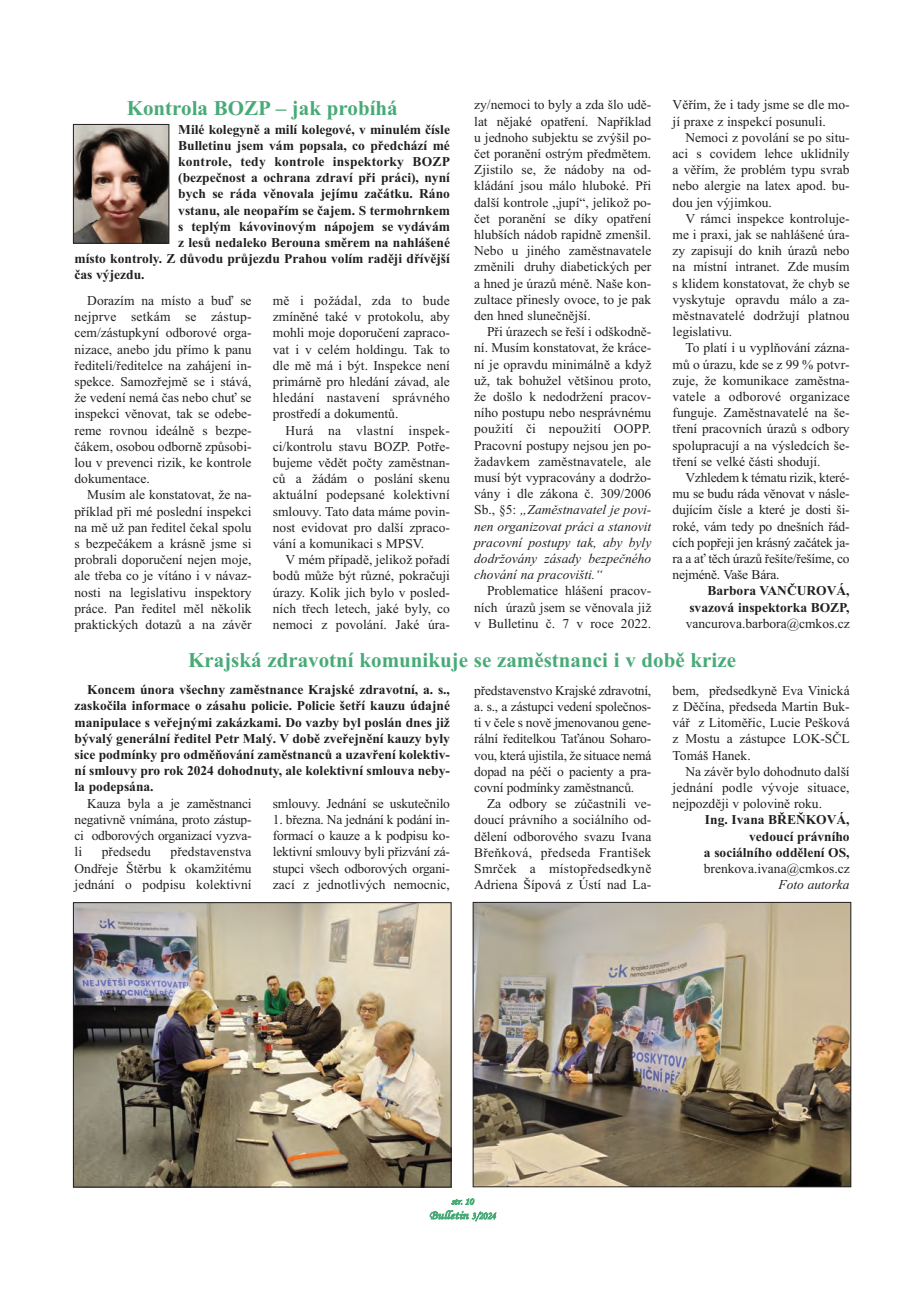
<style>
.page{position:relative;width:920px;height:1290px;background:#fff}
.page>*{position:absolute;margin:0;border:0;box-sizing:border-box;transform-origin:0 0}
.t1{font:700 21px "Times New Roman";color:#48aa77}
.t2{font:13.5px/16.2px "Times New Roman";color:#231f20;text-align:justify}
.t3{font:700 13.5px/16.2px "Times New Roman";color:#231f20;text-align:right}
.t4{font:italic 13.5px "Times New Roman";color:#231f20}
.t5{font:12.15px "Monotype Corsiva";letter-spacing:-.005em;color:#48aa77;scale:1.11 1}
.t6{font:9.45px "Monotype Corsiva";color:#48aa77;scale:1.11 1}
.s1{font-style:italic}
.s2{font-size:10.5px}
</style>
<div class="page">
<img style="left:75px;top:904px;width:374px;height:281px">
<div style="left:73px;top:902px;width:378px;height:285px;border:1px solid #231f20"></div>
<img style="left:475px;top:904px;width:374px;height:281px">
<div style="left:473px;top:902px;width:378px;height:285px;border:1px solid #231f20"></div>
<img style="left:75px;top:126px;width:92px;height:116px">
<div style="left:73px;top:124px;width:96px;height:120px;border:1px solid #231f20"></div>
<h1 class="t1" style="left:127px;top:95px;width:272px">Kontrola BOZP – jak probíhá</h1>
<p class="t3" style="left:178px;top:121px;width:273px">Milé kolegyně a milí kolegové, v minulém čísle</p>
<p class="t3" style="left:178px;top:137px;width:273px">Bulletinu jsem vám popsala, co předchází mé</p>
<p class="t3" style="left:178px;top:153px;width:273px">kontrole, tedy kontrole inspektorky BOZP</p>
<p class="t3" style="left:178px;top:169px;width:273px">(bezpečnost a ochrana zdraví při práci), nyní</p>
<p class="t3" style="left:178px;top:186px;width:273px">bych se ráda věnovala jejímu začátku. Ráno</p>
<p class="t3" style="left:178px;top:202px;width:273px">vstanu, ale neopařím se čajem. S termohrnkem</p>
<p class="t3" style="left:178px;top:218px;width:273px">s teplým kávovinovým nápojem se vydávám</p>
<p class="t3" style="left:178px;top:234px;width:273px">z lesů nedaleko Berouna směrem na nahlášené</p>
<p class="t3" style="left:75px;top:250px;width:377px">místo kontroly. Z důvodu průjezdu Prahou volím raději dřívější</p>
<p class="t3" style="left:75px;top:267px;width:72px">čas výjezdu.</p>
<p class="t2" style="left:75px;top:292px;width:179px;text-indent:13px">Dorazím na místo a buď se nejprve setkám se zástup&shy;cem/zástupkyní odborové orga&shy;nizace, anebo jdu přímo k panu řediteli/ředitelce na zahájení in&shy;spekce. Samozřejmě se i stává, že vedení nemá čas nebo chuť se inspekci věnovat, tak se odebe&shy;reme rovnou ideálně s bezpe&shy;čákem, osobou odborně způsobi&shy;lou v prevenci rizik, ke kontrole dokumentace.</p>
<p class="t2" style="left:75px;top:487px;width:179px;text-indent:13px">Musím ale konstatovat, že na&shy;příklad při mé poslední inspekci na mě už pan ředitel čekal spolu s bezpečákem a krásně jsme si probrali doporučení nejen moje, ale třeba co je vítáno i v návaz&shy;nosti na legislativu inspektory práce. Pan ředitel měl několik praktických dotazů a na závěr</p>
<p class="t2" style="left:273px;top:292px;width:179px">mě i požádal, zda to bude zmíněné také v protokolu, aby mohli moje doporučení zapraco&shy;vat i v celém holdingu. Tak to dle mě má i být. Inspekce není primárně pro hledání závad, ale hledání nastavení správného prostředí a dokumentů.</p>
<p class="t2" style="left:273px;top:422px;width:179px;text-indent:13px">Hurá na vlastní inspek&shy;ci/kontrolu stavu BOZP. Potře&shy;bujeme vědět počty zaměstnan&shy;ců a žádám o poslání skenu aktuální podepsané kolektivní smlouvy. Tato data máme povin&shy;nost evidovat pro další zpraco&shy;vání a komunikaci s MPSV.</p>
<p class="t2" style="left:273px;top:551px;width:179px;text-indent:13px">V mém případě, jelikož pořadí bodů může být různé, pokračuji úrazy. Kolik jich bylo v posled&shy;ních třech letech, jaké byly, co nemoci z povolání. Jaké úra-</p>
<p class="t2" style="left:474px;top:97px;width:179px">zy/nemoci to byly a zda šlo udě&shy;lat nějaké opatření. Například u jednoho subjektu se zvýšil po&shy;čet poranění ostrým předmětem.<br>Zjistilo se, že nádoby na od&shy;kládání jsou málo hluboké. Při další kontrole „jupí“, jelikož po&shy;čet poranění se díky opatření hlubších nádob rapidně zmenšil.<br>Nebo u jiného zaměstnavatele změnili druhy diabetických per a hned je úrazů méně. Naše kon&shy;zultace přinesly ovoce, to je pak den hned slunečnější.</p>
<p class="t2" style="left:474px;top:323px;width:179px;text-indent:13px">Při úrazech se řeší i odškodně&shy;ní. Musím konstatovat, že kráce&shy;ní je opravdu minimálně a když už, tak bohužel většinou proto, že došlo k nedodržení pracov&shy;ního postupu nebo nesprávnému použití či nepoužití OOPP.<br>Pracovní postupy nejsou jen po&shy;žadavkem zaměstnavatele, ale musí být vypracovány a dodržo&shy;vány i dle zákona č. 309/2006<br>Sb., §5: <span class="s1">„Zaměstnavatel je povi&shy;nen organizovat práci a stanovit pracovní postupy tak, aby byly dodržovány zásady bezpečného chování na pracovišti.“</span></p>
<p class="t2" style="left:474px;top:583px;width:179px;text-indent:13px">Problematice hlášení pracov&shy;ních úrazů jsem se věnovala již v Bulletinu č. 7 v roce 2022.</p>
<p class="t2" style="left:673px;top:97px;width:179px">Věřím, že i tady jsme se dle mo&shy;jí praxe z inspekcí posunuli.</p>
<p class="t2" style="left:673px;top:129px;width:179px;text-indent:13px">Nemoci z povolání se po situ&shy;aci s covidem lehce uklidnily a věřím, že problém typu svrab nebo alergie na latex apod. bu&shy;dou jen výjimkou.</p>
<p class="t2" style="left:673px;top:210px;width:179px;text-indent:13px">V rámci inspekce kontroluje&shy;me i praxi, jak se nahlášené úra&shy;zy zapisují do knih úrazů nebo na místní intranet. Zde musím s klidem konstatovat, že chyb se vyskytuje opravdu málo a za&shy;městnavatelé dodržují platnou legislativu.</p>
<p class="t2" style="left:673px;top:340px;width:179px;text-indent:13px">To platí i u vyplňování zázna&shy;mů o úrazu, kde se z 99 % potvr&shy;zuje, že komunikace zaměstna&shy;vatele a odborové organizace funguje. Zaměstnavatelé na še&shy;tření pracovních úrazů s odbory spolupracují a na výsledcích še&shy;tření se velké části shodují.</p>
<p class="t2" style="left:673px;top:469px;width:179px;text-indent:13px">Vzhledem k tématu rizik, které&shy;mu se budu ráda věnovat v násle&shy;dujícím čísle a které je dosti ši&shy;roké, vám tedy po dnešních řád&shy;cích popřeji jen krásný začátek ja&shy;ra a ať těch úrazů řešíte/řešíme, co nejméně. Vaše Bára.</p>
<p class="t3" style="left:689px;top:583px;width:162px">Barbora VANČUROVÁ, svazová inspektorka BOZP,</p>
<p class="t2" style="left:686px;top:615px;width:165px">vancurova.barbora@cmkos.cz</p>
<h1 class="t1" style="left:188px;top:647px;width:549px">Krajská zdravotní komunikuje se zaměstnanci i v době krize</h1>
<p class="t3" style="left:75px;top:681px;width:377px;text-align:justify;text-indent:13px">Koncem února všechny zaměstnance Krajské zdravotní, a. s., zaskočila informace o zásahu policie. Policie šetří kauzu údajné manipulace s veřejnými zakázkami. Do vazby byl poslán dnes již bývalý generální ředitel Petr Malý. V době zveřejnění kauzy byly sice podmínky pro odměňování zaměstnanců a uzavření kolektiv&shy;ní smlouvy pro rok 2024 dohodnuty, ale kolektivní smlouva neby&shy;la podepsána.</p>
<p class="t2" style="left:75px;top:795px;width:179px;text-indent:13px">Kauza byla a je zaměstnanci negativně vnímána, proto zástup&shy;ci odborových organizací vyzva&shy;li</p>
<p class="t2" style="left:474px;top:682px;width:179px">představenstvo Krajské zdravotní, a. s., a zástupci vedení společnos&shy;ti v čele s nově jmenovanou gene&shy;rální ředitelkou Taťánou Soharo&shy;vou, která ujistila, že situace nemá dopad na péči o pacienty a pra&shy;covní podmínky zaměstnanců.</p>
<p class="t2" style="left:474px;top:795px;width:179px;text-indent:13px">Za odbory se zúčastnili ve&shy;doucí právního a sociálního od&shy;dělení odborového svazu Ivana Břeňková, předseda František Smrček a místopředsedkyně Adriena Šípová z Ústí nad La-</p>
<p class="t2" style="left:673px;top:682px;width:179px">bem, předsedkyně Eva Vinická z Děčína, předseda Martin Buk&shy;vář z Litoměřic, Lucie Pešková z Mostu a zástupce LOK-SČL Tomáš Hanek.</p>
<p class="t2" style="left:673px;top:763px;width:179px;text-indent:13px">Na závěr bylo dohodnuto další jednání podle vývoje situace, nejpozději v polovině roku.</p>
<p class="t3" style="left:704px;top:811px;width:147px">Ing. Ivana BŘEŇKOVÁ, vedoucí právního<br>a sociálního oddělení OS,</p>
<p class="t2" style="left:704px;top:860px;width:147px">brenkova.ivana@cmkos.cz</p>
<p class="t4" style="left:778px;top:876px;width:73px">Foto autorka</p>
<p class="t2" style="left:273px;top:795px;width:179px">smlouvy. Jednání se uskutečnilo</p>
<p class="t2" style="left:273px;top:811px;width:179px">1. března. Na jednání k podání in&shy;formací o kauze a k podpisu ko&shy;lektivní smlouvy byli přizvání zá&shy;stupci všech odborových organi&shy;zací z jednotlivých nemocnic,</p>
<p class="t2" style="left:75px;top:843px;width:179px;text-indent:96px">představenstva Ondřeje Štěrbu k okamžitému jednání o podpisu kolektivní</p>
<p class="t2" style="left:102px;top:843px;width:51px">předsedu</p>
<p class="t6" style="left:451px;top:1195px;width:22px">str. 10</p>
<p class="t5" style="left:429px;top:1207px;width:61px">Bulletin <span class="s2">3/2024</span></p>
</div>
